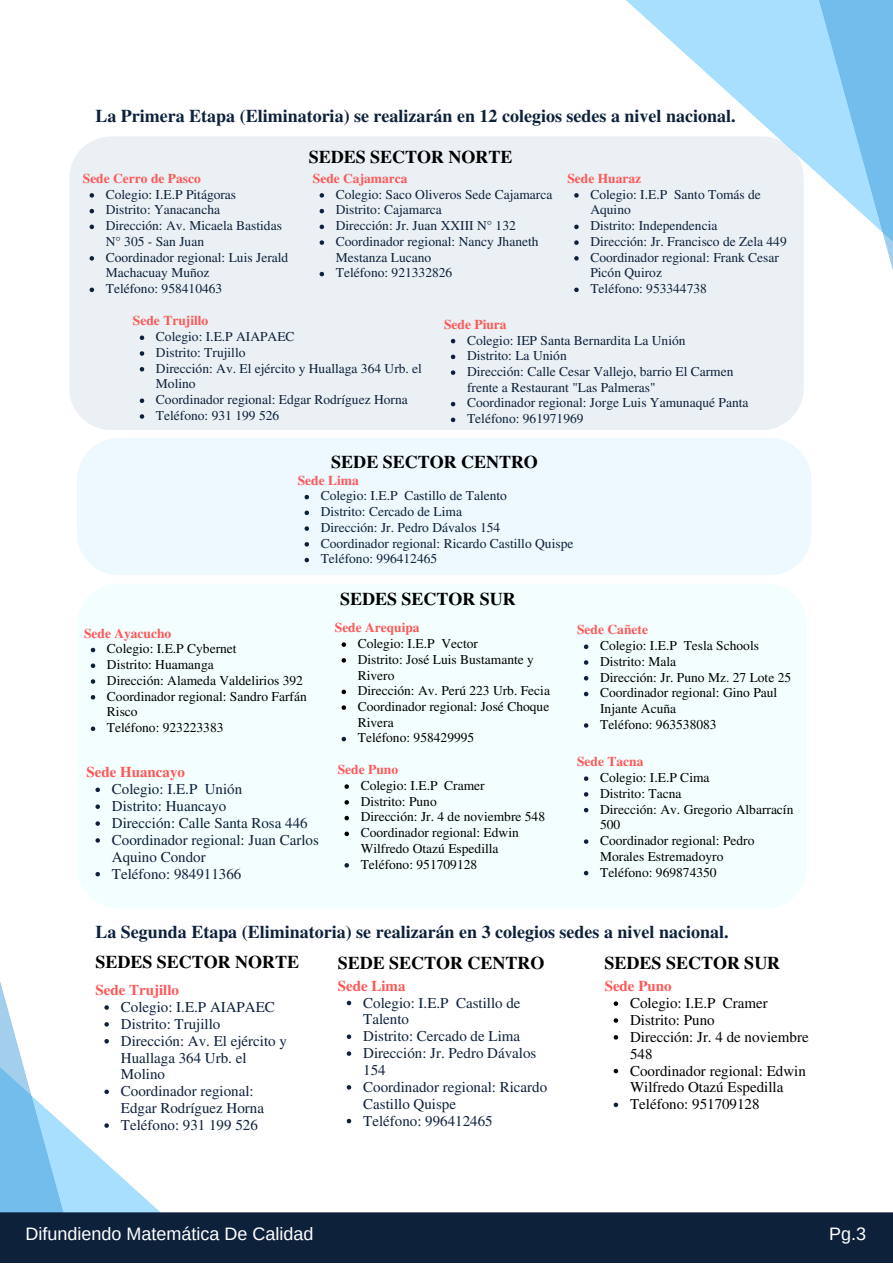
<style>
.page{position:relative;width:893px;height:1264px;background:#fff}
.page>*{position:absolute;margin:0;border:0;box-sizing:border-box;transform-origin:0 0}
.t1{font:700 18px "Free Serif";color:#0d213b}
.t2{font:700 18px "Free Serif";color:#000}
.t3{font:18px "Arimo";color:#fff}
.t4{font:15px/16.8px "Free Serif";color:#0d213b}
.t5{font:15px/16.8px "Free Serif";color:#000}
.t6{font:700 15px "Free Serif";color:#ff5757}
.t7{font:13.5px/15.8px "Free Serif";color:#0d213b}
.t8{font:13.5px/15.8px "Free Serif";color:#000}
.t9{font:700 13.5px "Free Serif";color:#ff5757}
</style>
<div class="page">
<svg style="left:95px;top:1026px;width:65px;height:186px"></svg>
<svg style="left:0;top:981px;width:95px;height:231px"></svg>
<div style="left:0;top:1212px;width:892px;height:50px;background:#0d213b"></div>
<div style="left:69px;top:136px;width:734px;height:294px;background:#eaf0f4"></div>
<svg style="left:604px;top:0;width:198px;height:302px;fill:#eaf0f4"></svg>
<svg style="left:802px;top:0;width:90px;height:320px"></svg>
<svg style="left:90px;top:193px;width:4px;height:5px"></svg>
<svg style="left:90px;top:209px;width:4px;height:4px"></svg>
<svg style="left:90px;top:225px;width:4px;height:4px"></svg>
<svg style="left:90px;top:256px;width:4px;height:4px"></svg>
<svg style="left:90px;top:287px;width:4px;height:5px"></svg>
<svg style="left:319px;top:193px;width:5px;height:5px"></svg>
<svg style="left:319px;top:209px;width:5px;height:4px"></svg>
<svg style="left:319px;top:225px;width:5px;height:4px"></svg>
<svg style="left:319px;top:240px;width:5px;height:5px"></svg>
<svg style="left:319px;top:272px;width:5px;height:4px"></svg>
<svg style="left:574px;top:193px;width:4px;height:5px"></svg>
<svg style="left:574px;top:225px;width:4px;height:4px"></svg>
<svg style="left:574px;top:240px;width:4px;height:5px"></svg>
<svg style="left:574px;top:256px;width:4px;height:4px"></svg>
<svg style="left:574px;top:287px;width:4px;height:5px"></svg>
<svg style="left:451px;top:339px;width:4px;height:4px"></svg>
<svg style="left:451px;top:354px;width:4px;height:5px"></svg>
<svg style="left:451px;top:370px;width:4px;height:5px"></svg>
<svg style="left:451px;top:402px;width:4px;height:4px"></svg>
<svg style="left:451px;top:417px;width:4px;height:5px"></svg>
<svg style="left:140px;top:335px;width:4px;height:5px"></svg>
<svg style="left:140px;top:351px;width:4px;height:5px"></svg>
<svg style="left:140px;top:367px;width:4px;height:4px"></svg>
<svg style="left:140px;top:398px;width:4px;height:5px"></svg>
<svg style="left:140px;top:414px;width:4px;height:5px"></svg>
<div style="left:77px;top:438px;width:734px;height:137px;background:#edf8ff"></div>
<svg style="left:304px;top:495px;width:5px;height:4px"></svg>
<svg style="left:304px;top:510px;width:5px;height:5px"></svg>
<svg style="left:304px;top:526px;width:5px;height:5px"></svg>
<svg style="left:304px;top:542px;width:5px;height:4px"></svg>
<svg style="left:304px;top:558px;width:5px;height:4px"></svg>
<svg style="left:104px;top:1005px;width:5px;height:4px"></svg>
<svg style="left:104px;top:1022px;width:5px;height:4px"></svg>
<svg style="left:104px;top:1038px;width:5px;height:5px"></svg>
<svg style="left:104px;top:1089px;width:5px;height:5px"></svg>
<svg style="left:104px;top:1123px;width:5px;height:4px"></svg>
<svg style="left:347px;top:1000px;width:4px;height:5px"></svg>
<svg style="left:347px;top:1034px;width:4px;height:4px"></svg>
<svg style="left:347px;top:1051px;width:4px;height:4px"></svg>
<svg style="left:347px;top:1085px;width:4px;height:4px"></svg>
<svg style="left:347px;top:1118px;width:4px;height:5px"></svg>
<svg style="left:613px;top:1001px;width:5px;height:4px"></svg>
<svg style="left:613px;top:1018px;width:5px;height:4px"></svg>
<svg style="left:613px;top:1035px;width:5px;height:4px"></svg>
<svg style="left:613px;top:1068px;width:5px;height:5px"></svg>
<svg style="left:613px;top:1102px;width:5px;height:5px"></svg>
<div style="left:77px;top:584px;width:729px;height:324px;background:#f3fefe"></div>
<svg style="left:341px;top:642px;width:5px;height:5px"></svg>
<svg style="left:341px;top:658px;width:5px;height:4px"></svg>
<svg style="left:341px;top:689px;width:5px;height:5px"></svg>
<svg style="left:341px;top:705px;width:5px;height:5px"></svg>
<svg style="left:341px;top:737px;width:5px;height:4px"></svg>
<svg style="left:584px;top:644px;width:4px;height:5px"></svg>
<svg style="left:584px;top:660px;width:4px;height:4px"></svg>
<svg style="left:584px;top:676px;width:4px;height:4px"></svg>
<svg style="left:584px;top:691px;width:4px;height:5px"></svg>
<svg style="left:584px;top:723px;width:4px;height:4px"></svg>
<svg style="left:344px;top:784px;width:5px;height:4px"></svg>
<svg style="left:344px;top:800px;width:5px;height:4px"></svg>
<svg style="left:344px;top:815px;width:5px;height:5px"></svg>
<svg style="left:344px;top:831px;width:5px;height:5px"></svg>
<svg style="left:344px;top:863px;width:5px;height:4px"></svg>
<svg style="left:584px;top:776px;width:4px;height:5px"></svg>
<svg style="left:584px;top:792px;width:4px;height:4px"></svg>
<svg style="left:584px;top:807px;width:4px;height:5px"></svg>
<svg style="left:584px;top:839px;width:4px;height:4px"></svg>
<svg style="left:584px;top:870px;width:4px;height:5px"></svg>
<svg style="left:91px;top:647px;width:4px;height:5px"></svg>
<svg style="left:91px;top:663px;width:4px;height:5px"></svg>
<svg style="left:91px;top:679px;width:4px;height:4px"></svg>
<svg style="left:91px;top:695px;width:4px;height:4px"></svg>
<svg style="left:91px;top:726px;width:4px;height:5px"></svg>
<svg style="left:95px;top:787px;width:5px;height:5px"></svg>
<svg style="left:95px;top:804px;width:5px;height:5px"></svg>
<svg style="left:95px;top:821px;width:5px;height:4px"></svg>
<svg style="left:95px;top:838px;width:5px;height:4px"></svg>
<svg style="left:95px;top:872px;width:5px;height:4px"></svg>
<h1 class="t1" style="left:95px;top:106px;width:641px">La Primera Etapa (Eliminatoria) se realizarán en 12 colegios sedes a nivel nacional.</h1>
<h1 class="t2" style="left:309px;top:147px;width:205px">SEDES SECTOR NORTE</h1>
<p class="t9" style="left:83px;top:171px;width:119px">Sede Cerro de Pasco</p>
<p class="t9" style="left:313px;top:171px;width:96px">Sede Cajamarca</p>
<p class="t9" style="left:567px;top:171px;width:75px">Sede Huaraz</p>
<p class="t7" style="left:106px;top:187px;width:184px">Colegio: I.E.P Pitágoras<br>Distrito: Yanacancha<br>Dirección: Av. Micaela Bastidas<br>N° 305 - San Juan<br>Coordinador regional: Luis Jerald<br>Machacuay Muñoz<br>Teléfono: 958410463</p>
<p class="t7" style="left:336px;top:187px;width:218px">Colegio: Saco Oliveros Sede Cajamarca<br>Distrito: Cajamarca<br>Dirección: Jr. Juan XXIII N° 132<br>Coordinador regional: Nancy Jhaneth<br>Mestanza Lucano<br>Teléfono: 921332826</p>
<p class="t7" style="left:590px;top:187px;width:198px">Colegio: I.E.P Santo Tomás de<br>Aquino<br>Distrito: Independencia<br>Dirección: Jr. Francisco de Zela 449<br>Coordinador regional: Frank Cesar<br>Picón Quiroz<br>Teléfono: 953344738</p>
<p class="t9" style="left:133px;top:313px;width:77px">Sede Trujillo</p>
<p class="t9" style="left:444px;top:316px;width:64px">Sede Piura</p>
<p class="t7" style="left:156px;top:329px;width:267px">Colegio: I.E.P AIAPAEC<br>Distrito: Trujillo<br>Dirección: Av. El ejército y Huallaga 364 Urb. el<br>Molino<br>Coordinador regional: Edgar Rodríguez Horna<br>Teléfono: 931 199 526</p>
<p class="t7" style="left:467px;top:332px;width:283px">Colegio: IEP Santa Bernardita La Unión<br>Distrito: La Unión<br>Dirección: Calle Cesar Vallejo, barrio El Carmen frente a Restaurant "Las Palmeras"<br>Coordinador regional: Jorge Luis Yamunaqué Panta Teléfono: 961971969</p>
<h1 class="t2" style="left:331px;top:452px;width:208px">SEDE SECTOR CENTRO</h1>
<p class="t7" style="left:321px;top:488px;width:254px">Colegio: I.E.P Castillo de Talento<br>Distrito: Cercado de Lima<br>Dirección: Jr. Pedro Dávalos 154<br>Coordinador regional: Ricardo Castillo Quispe<br>Teléfono: 996412465</p>
<p class="t9" style="left:298px;top:472px;width:63px">Sede Lima</p>
<p class="t9" style="left:84px;top:625px;width:89px">Sede Ayacucho</p>
<p class="t8" style="left:107px;top:641px;width:201px">Colegio: I.E.P Cybernet<br>Distrito: Huamanga<br>Dirección: Alameda Valdelirios 392<br>Coordinador regional: Sandro Farfán<br>Risco<br>Teléfono: 923223383</p>
<p class="t6" style="left:86px;top:764px;width:100px">Sede Huancayo</p>
<p class="t4" style="left:112px;top:781px;width:208px">Colegio: I.E.P Unión<br>Distrito: Huancayo<br>Dirección: Calle Santa Rosa 446<br>Coordinador regional: Juan Carlos<br>Aquino Condor<br>Teléfono: 984911366</p>
<h1 class="t2" style="left:340px;top:589px;width:177px">SEDES SECTOR SUR</h1>
<p class="t8" style="left:358px;top:636px;width:194px">Colegio: I.E.P Vector<br>Distrito: José Luis Bustamante y<br>Rivero<br>Dirección: Av. Perú 223 Urb. Fecia<br>Coordinador regional: José Choque<br>Rivera<br>Teléfono: 958429995</p>
<p class="t9" style="left:335px;top:620px;width:86px">Sede Arequipa</p>
<p class="t9" style="left:338px;top:762px;width:62px">Sede Puno</p>
<p class="t8" style="left:360px;top:778px;width:186px">Colegio: I.E.P Cramer<br>Distrito: Puno<br>Dirección: Jr. 4 de noviembre 548<br>Coordinador regional: Edwin<br>Wilfredo Otazú Espedilla<br>Teléfono: 951709128</p>
<p class="t9" style="left:577px;top:622px;width:72px">Sede Cañete</p>
<p class="t8" style="left:600px;top:638px;width:193px">Colegio: I.E.P Tesla Schools<br>Distrito: Mala<br>Dirección: Jr. Puno Mz. 27 Lote 25<br>Coordinador regional: Gino Paul<br>Injante Acuña<br>Teléfono: 963538083</p>
<p class="t9" style="left:577px;top:754px;width:68px">Sede Tacna</p>
<p class="t8" style="left:600px;top:770px;width:195px">Colegio: I.E.P Cima<br>Distrito: Tacna<br>Dirección: Av. Gregorio Albarracín<br>500<br>Coordinador regional: Pedro<br>Morales Estremadoyro<br>Teléfono: 969874350</p>
<h1 class="t1" style="left:95px;top:921px;width:634px">La Segunda Etapa (Eliminatoria) se realizarán en 3 colegios sedes a nivel nacional.</h1>
<h1 class="t2" style="left:95px;top:952px;width:205px">SEDES SECTOR NORTE</h1>
<p class="t4" style="left:121px;top:999px;width:168px">Colegio: I.E.P AIAPAEC<br>Distrito: Trujillo<br>Dirección: Av. El ejército y<br>Huallaga 364 Urb. el<br>Molino<br>Coordinador regional:<br>Edgar Rodríguez Horna<br>Teléfono: 931 199 526</p>
<h1 class="t2" style="left:338px;top:953px;width:208px">SEDE SECTOR CENTRO</h1>
<p class="t4" style="left:363px;top:994px;width:185px">Colegio: I.E.P Castillo de<br>Talento<br>Distrito: Cercado de Lima<br>Dirección: Jr. Pedro Dávalos<br>154<br>Coordinador regional: Ricardo<br>Castillo Quispe<br>Teléfono: 996412465</p>
<h1 class="t2" style="left:604px;top:953px;width:177px">SEDES SECTOR SUR</h1>
<p class="t5" style="left:630px;top:995px;width:180px">Colegio: I.E.P Cramer<br>Distrito: Puno<br>Dirección: Jr. 4 de noviembre<br>548<br>Coordinador regional: Edwin<br>Wilfredo Otazú Espedilla<br>Teléfono: 951709128</p>
<p class="t6" style="left:338px;top:977px;width:69px">Sede Lima</p>
<p class="t6" style="left:604px;top:977px;width:69px">Sede Puno</p>
<p class="t6" style="left:95px;top:981px;width:85px">Sede Trujillo</p>
<h1 class="t3" style="left:26px;top:1223px;width:289px">Difundiendo Matemática De Calidad</h1>
<h1 class="t3" style="left:829px;top:1223px;width:38px">Pg.3</h1>
</div>
